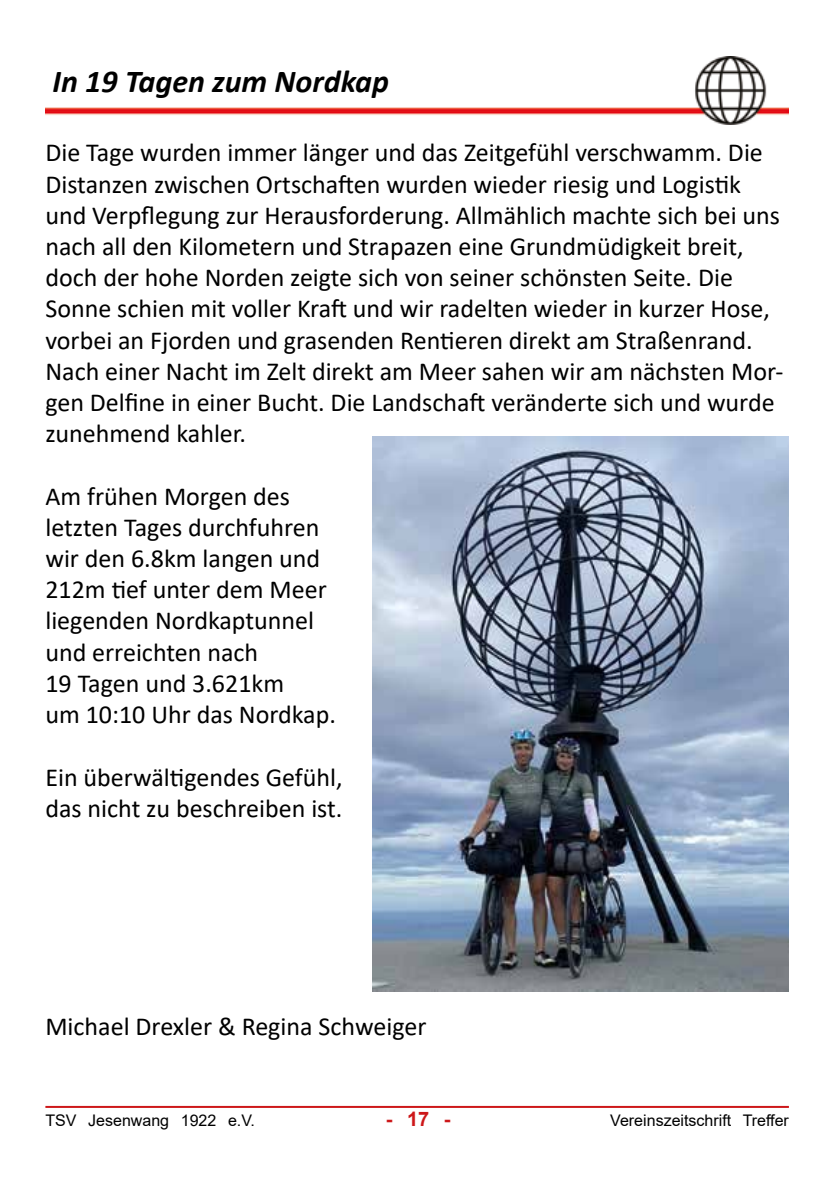
<style>
.page{position:relative;width:840px;height:1191px;background:#fff}
.page>*{position:absolute;margin:0;border:0;box-sizing:border-box;transform-origin:0 0}
.t1{font:italic 700 32px "Calibri";color:#000}
.t2{font:26px/31.2px "Calibri";color:#000}
.t3{font:700 20px "Arial";color:#cd1719}
.t4{font:16px "Arial";color:#000}
</style>
<div class="page">
<img style="left:45px;top:57px;width:743px;height:68px">
<hr style="left:45px;top:1106px;width:743px;height:2px;background:#cd1719">
<img style="left:372px;top:437px;width:416px;height:554px">
<p class="t1" style="left:53px;top:59px;width:338px">In 19 Tagen zum Nordkap</p>
<p class="t2" style="left:45px;top:136px;width:739px">Die Tage wurden immer länger und das Zeitgefühl verschwamm. Die Distanzen zwischen Ortschaften wurden wieder riesig und Logistik und Verpflegung zur Herausforderung. Allmählich machte sich bei uns nach all den Kilometern und Strapazen eine Grundmüdigkeit breit, doch der hohe Norden zeigte sich von seiner schönsten Seite. Die Sonne schien mit voller Kraft und wir radelten wieder in kurzer Hose, vorbei an Fjorden und grasenden Rentieren direkt am Straßenrand.<br>Nach einer Nacht im Zelt direkt am Meer sahen wir am nächsten Mor&shy;gen Delfine in einer Bucht. Die Landschaft veränderte sich und wurde zunehmend kahler.</p>
<p class="t2" style="left:45px;top:480px;width:292px">Am frühen Morgen des letzten Tages durchfuhren wir den 6.8km langen und<br>212m tief unter dem Meer liegenden Nordkaptunnel und erreichten nach<br>19 Tagen und 3.621km<br>um 10:10 Uhr das Nordkap.</p>
<p class="t2" style="left:45px;top:760px;width:298px">Ein überwältigendes Gefühl, das nicht zu beschreiben ist.</p>
<p class="t2" style="left:45px;top:1010px;width:382px">Michael Drexler &amp; Regina Schweiger</p>
<p class="t4" style="left:45px;top:1109px;width:211px">TSV Jesenwang 1922 e.V.</p>
<p class="t3" style="left:385px;top:1105px;width:66px">- 17 -</p>
<p class="t4" style="left:610px;top:1109px;width:180px">Vereinszeitschrift Treffer</p>
</div>
